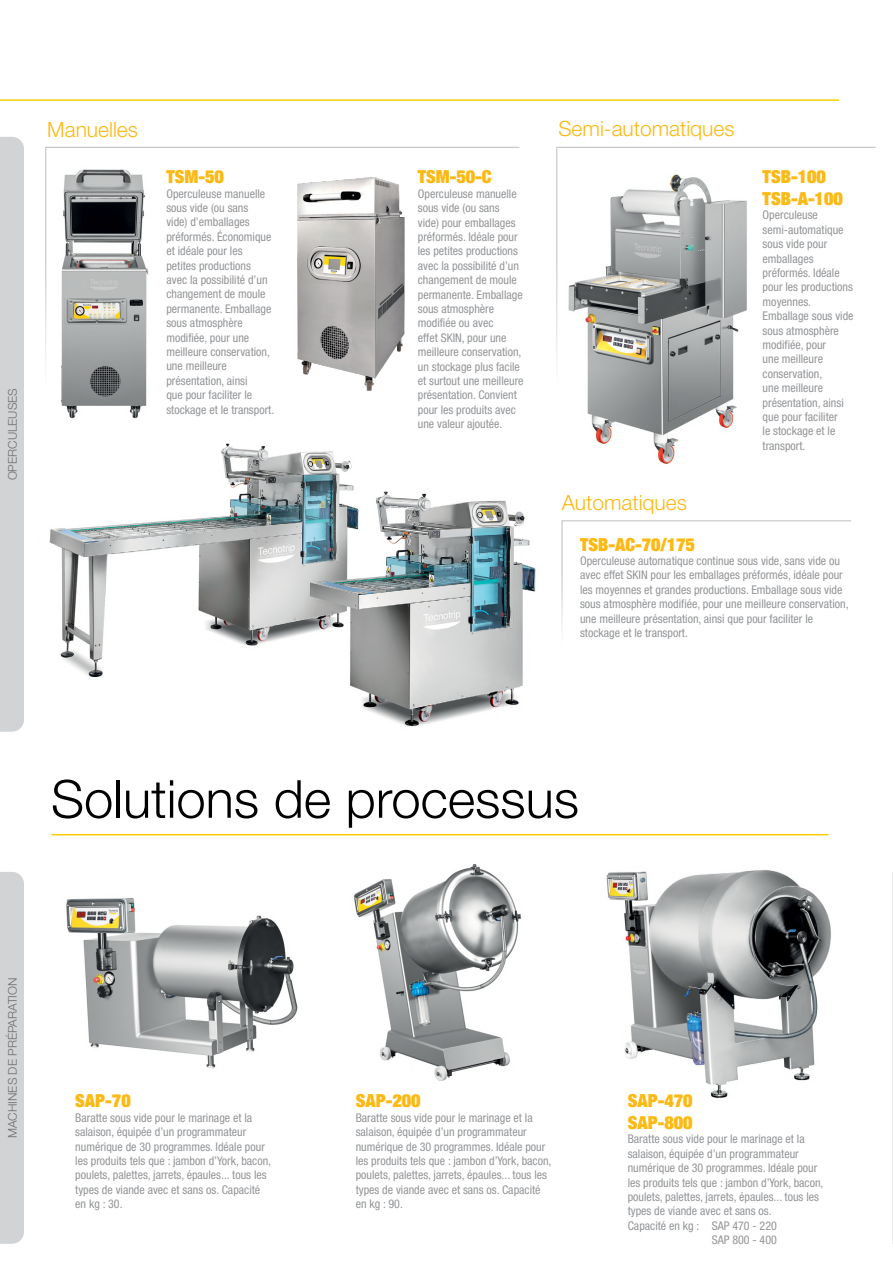
<style>
.page{position:relative;width:893px;height:1263px;background:#fff}
.page>*{position:absolute;margin:0;border:0;box-sizing:border-box;transform-origin:0 0}
.t1{font:300 52.5px "Helvetica Neue";color:#000}
.t2{font:300 21px "Helvetica Neue";color:#fdb913}
.t3{font:900 expanded 18px/21.6px "Helvetica Neue";color:#fdb913}
.t4{font:condensed 12px/14.4px "Helvetica Neue";color:#939598}
.t5{font:300 12px "Helvetica Neue";color:#6d6e71}
</style>
<div class="page">
<hr style="left:0;top:99px;width:839px;height:2px;background:#ffce02">
<div style="left:0;top:137px;width:24px;height:595px;background:#d1d3d4"></div>
<img style="left:60px;top:395px;width:87px;height:24px">
<svg style="left:45px;top:147px;width:475px;height:248px"></svg>
<svg style="left:556px;top:147px;width:320px;height:212px"></svg>
<img style="left:289px;top:172px;width:123px;height:223px">
<img style="left:566px;top:168px;width:184px;height:296px">
<img style="left:49px;top:443px;width:487px;height:284px">
<svg style="left:561px;top:520px;width:290px;height:107px"></svg>
<hr style="left:51px;top:834px;width:778px;height:1px;background:#ffce02">
<img style="left:354px;top:864px;width:168px;height:217px">
<div style="left:0;top:872px;width:24px;height:372px;background:#d1d3d4"></div>
<img style="left:66px;top:898px;width:232px;height:171px">
<img style="left:606px;top:870px;width:225px;height:228px">
<svg style="left:892px;top:872px;width:1px;height:372px"></svg>
<p class="t5" style="left:5px;top:480px;width:94px;rotate:-90deg">OPERCULEUSES</p>
<h2 class="t2" style="left:47px;top:117px;width:92px">Manuelles</h2>
<h2 class="t2" style="left:558px;top:116px;width:178px">Semi-automatiques</h2>
<h3 class="t3" style="left:418px;top:166px;width:75px">TSM-50-C</h3>
<p class="t4" style="left:418px;top:186px;width:107px">Operculeuse manuelle sous vide (ou sans vide) pour emballages préformés. Idéale pour les petites productions avec la possibilité d’un changement de moule permanente. Emballage sous atmosphère modifiée ou avec<br>effet SKIN, pour une meilleure conservation, un stockage plus facile et surtout une meilleure présentation. Convient pour les produits avec une valeur ajoutée.</p>
<h3 class="t3" style="left:166px;top:166px;width:59px">TSM-50</h3>
<p class="t4" style="left:166px;top:186px;width:109px">Operculeuse manuelle sous vide (ou sans<br>vide) d’emballages préformés. Économique et idéale pour les petites productions avec la possibilité d’un changement de moule permanente. Emballage sous atmosphère modifiée, pour une meilleure conservation, une meilleure présentation, ainsi<br>que pour faciliter le stockage et le transport.</p>
<h2 class="t2" style="left:562px;top:490px;width:127px">Automatiques</h2>
<h3 class="t3" style="left:763px;top:166px;width:82px">TSB-100<br>TSB-A-100</h3>
<p class="t4" style="left:763px;top:208px;width:92px">Operculeuse semi-automatique sous vide pour emballages préformés. Idéale pour les productions moyennes.<br>Emballage sous vide sous atmosphère modifiée, pour<br>une meilleure conservation,<br>une meilleure présentation, ainsi que pour faciliter<br>le stockage et le transport.</p>
<h3 class="t3" style="left:580px;top:533px;width:116px">TSB-AC-70/175</h3>
<p class="t4" style="left:580px;top:553px;width:270px">Operculeuse automatique continue sous vide, sans vide ou avec effet SKIN pour les emballages préformés, idéale pour les moyennes et grandes productions. Emballage sous vide sous atmosphère modifiée, pour une meilleure conservation, une meilleure présentation, ainsi que pour faciliter le stockage et le transport.</p>
<h1 class="t1" style="left:51px;top:767px;width:529px">Solutions de processus</h1>
<p class="t5" style="left:5px;top:1138px;width:162px;rotate:-90deg">MACHINES DE PRÉPARATION</p>
<h3 class="t3" style="left:75px;top:1090px;width:57px">SAP-70</h3>
<p class="t4" style="left:75px;top:1110px;width:197px">Baratte sous vide pour le marinage et la salaison, équipée d’un programmateur numérique de 30 programmes. Idéale pour les produits tels que : jambon d’York, bacon, poulets, palettes, jarrets, épaules... tous les types de viande avec et sans os. Capacité en kg : 30.</p>
<h3 class="t3" style="left:356px;top:1090px;width:66px">SAP-200</h3>
<p class="t4" style="left:356px;top:1110px;width:197px">Baratte sous vide pour le marinage et la salaison, équipée d’un programmateur numérique de 30 programmes. Idéale pour les produits tels que : jambon d’York, bacon, poulets, palettes, jarrets, épaules... tous les types de viande avec et sans os. Capacité en kg : 90.</p>
<h3 class="t3" style="left:628px;top:1090px;width:66px">SAP-470<br>SAP-800</h3>
<p class="t4" style="left:628px;top:1132px;width:178px">Baratte sous vide pour le marinage et la</p>
<p class="t4" style="left:628px;top:1146px;width:173px">salaison, équipée d’un programmateur</p>
<p class="t4" style="left:628px;top:1161px;width:191px">numérique de 30 programmes. Idéale pour</p>
<p class="t4" style="left:628px;top:1175px;width:197px">les produits tels que : jambon d’York, bacon,</p>
<p class="t4" style="left:628px;top:1189px;width:193px">poulets, palettes, jarrets, épaules... tous les</p>
<p class="t4" style="left:628px;top:1204px;width:145px">types de viande avec et sans os.</p>
<p class="t4" style="left:628px;top:1218px;width:151px">Capacité en kg : SAP 470 - 220</p>
<p class="t4" style="left:712px;top:1233px;width:67px">SAP 800 - 400</p>
</div>
